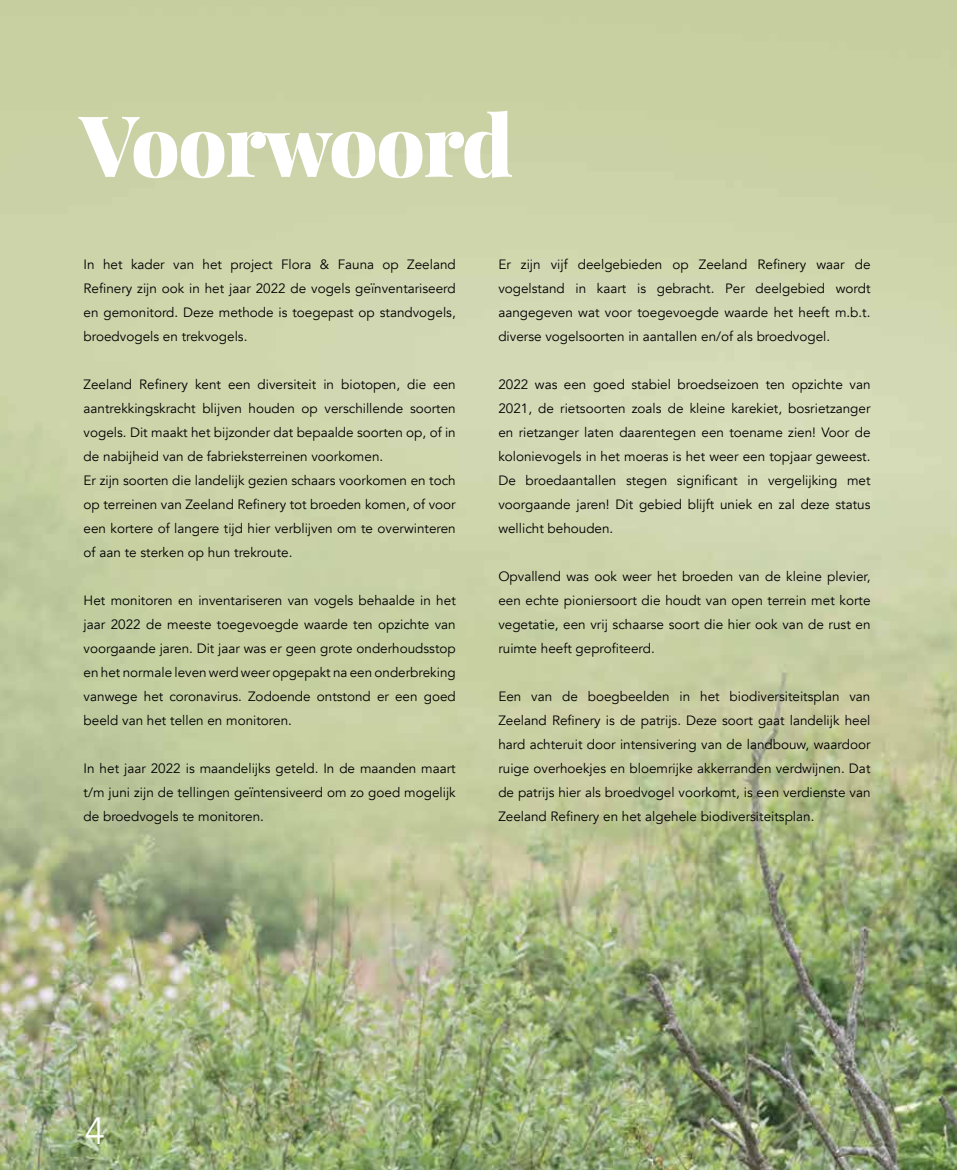
<style>
.page{position:relative;width:957px;height:1170px;background:#fff}
.page>*{position:absolute;margin:0;border:0;box-sizing:border-box;transform-origin:0 0}
.t1{font:900 84.9px "Playfair Display";letter-spacing:-.02em;color:#fff}
.t2{font:300 37.8px "Avenir";color:#fff}
.t3{font:13.5px/24px "Avenir";color:#000;text-align:justify}
</style>
<div class="page">
<img style="left:0;top:0;width:957px;height:1169px">
<h1 class="t1" style="left:80px;top:78px;width:435px">Voorwoord</h1>
<p class="t3" style="left:84px;top:252px;width:374px">In het kader van het project Flora &amp; Fauna op Zeeland Refinery zijn ook in het jaar 2022 de vogels geïnventariseerd en gemonitord. Deze methode is toegepast op standvogels, broedvogels en trekvogels.</p>
<p class="t3" style="left:84px;top:372px;width:374px;text-align:left">Zeeland Refinery kent een diversiteit in biotopen, die een aantrekkingskracht blijven houden op verschillende soorten vogels. Dit maakt het bijzonder dat bepaalde soorten op, of in de nabijheid van de fabrieksterreinen voorkomen.<br>Er zijn soorten die landelijk gezien schaars voorkomen en toch op terreinen van Zeeland Refinery tot broeden komen, of voor een kortere of langere tijd hier verblijven om te overwinteren of aan te sterken op hun trekroute.</p>
<p class="t3" style="left:84px;top:588px;width:374px">Het monitoren en inventariseren van vogels behaalde in het jaar 2022 de meeste toegevoegde waarde ten opzichte van voorgaande jaren. Dit jaar was er geen grote onderhoudsstop en het normale leven werd weer opgepakt na een onderbreking vanwege het coronavirus. Zodoende ontstond er een goed beeld van het tellen en monitoren.</p>
<p class="t3" style="left:84px;top:756px;width:374px">In het jaar 2022 is maandelijks geteld. In de maanden maart t/m juni zijn de tellingen geïntensiveerd om zo goed mogelijk de broedvogels te monitoren.</p>
<p class="t3" style="left:498px;top:252px;width:374px">Er zijn vijf deelgebieden op Zeeland Refinery waar de vogelstand in kaart is gebracht. Per deelgebied wordt aangegeven wat voor toegevoegde waarde het heeft m.b.t. diverse vogelsoorten in aantallen en/of als broedvogel.</p>
<p class="t3" style="left:498px;top:372px;width:374px">2022 was een goed stabiel broedseizoen ten opzichte van 2021, de rietsoorten zoals de kleine karekiet, bosrietzanger en rietzanger laten daarentegen een toename zien! Voor de kolonievogels in het moeras is het weer een topjaar geweest.<br>De broedaantallen stegen significant in vergelijking met voorgaande jaren! Dit gebied blijft uniek en zal deze status wellicht behouden.</p>
<p class="t3" style="left:498px;top:564px;width:374px">Opvallend was ook weer het broeden van de kleine plevier, een echte pioniersoort die houdt van open terrein met korte vegetatie, een vrij schaarse soort die hier ook van de rust en ruimte heeft geprofiteerd.</p>
<p class="t3" style="left:498px;top:684px;width:374px">Een van de boegbeelden in het biodiversiteitsplan van Zeeland Refinery is de patrijs. Deze soort gaat landelijk heel hard achteruit door intensivering van de landbouw, waardoor ruige overhoekjes en bloemrijke akkerranden verdwijnen. Dat de patrijs hier als broedvogel voorkomt, is een verdienste van Zeeland Refinery en het algehele biodiversiteitsplan.</p>
<h2 class="t2" style="left:85px;top:1108px;width:21px">4</h2>
</div>
